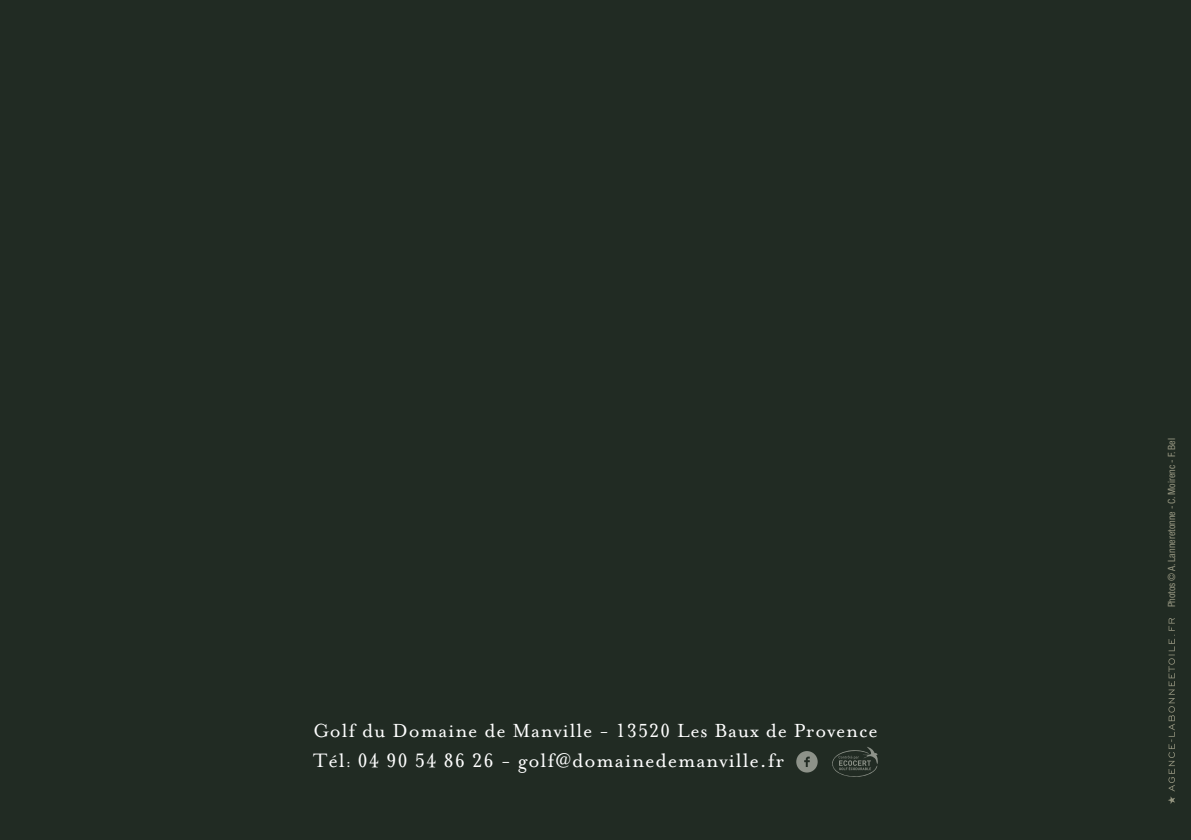
<style>
.page{position:relative;width:1191px;height:840px;background:#fff}
.page>*{position:absolute;margin:0;border:0;box-sizing:border-box;transform-origin:0 0}
.t1{font:22.2px "Mrs Eaves Roman";letter-spacing:.04em;color:#fff}
.t2{font:21.8px "Mrs Eaves Roman";letter-spacing:.04em;color:#fff}
.t3{font:condensed 10px "Helvetica Neue";color:#959580}
.s1{font-family:"Mrs Eaves Petite Caps"}
.s2{font-size:18.4px}
</style>
<div class="page">
<div style="left:0;top:0;width:1191px;height:839px;background:#212b23"></div>
<svg style="left:796px;top:751px;width:21px;height:21px"></svg>
<svg style="left:832px;top:747px;width:46px;height:30px"></svg>
<svg style="left:1168px;top:618px;width:7px;height:185px"></svg>
<p class="t2" style="left:313px;top:718px;width:566px">Golf du Domaine de Manville - <span class="s1">13520</span> Les Baux de Provence</p>
<p class="t1" style="left:313px;top:748px;width:472px">Tél<span class="s2">:</span> <span class="s1">04 90 54 86 26 -</span> golf@domainedemanville.fr</p>
<p class="t3" style="left:1165px;top:607px;width:171px;rotate:-90deg">Photos © A. Lanneretonne - C. Moirenc - F. Bel</p>
</div>
